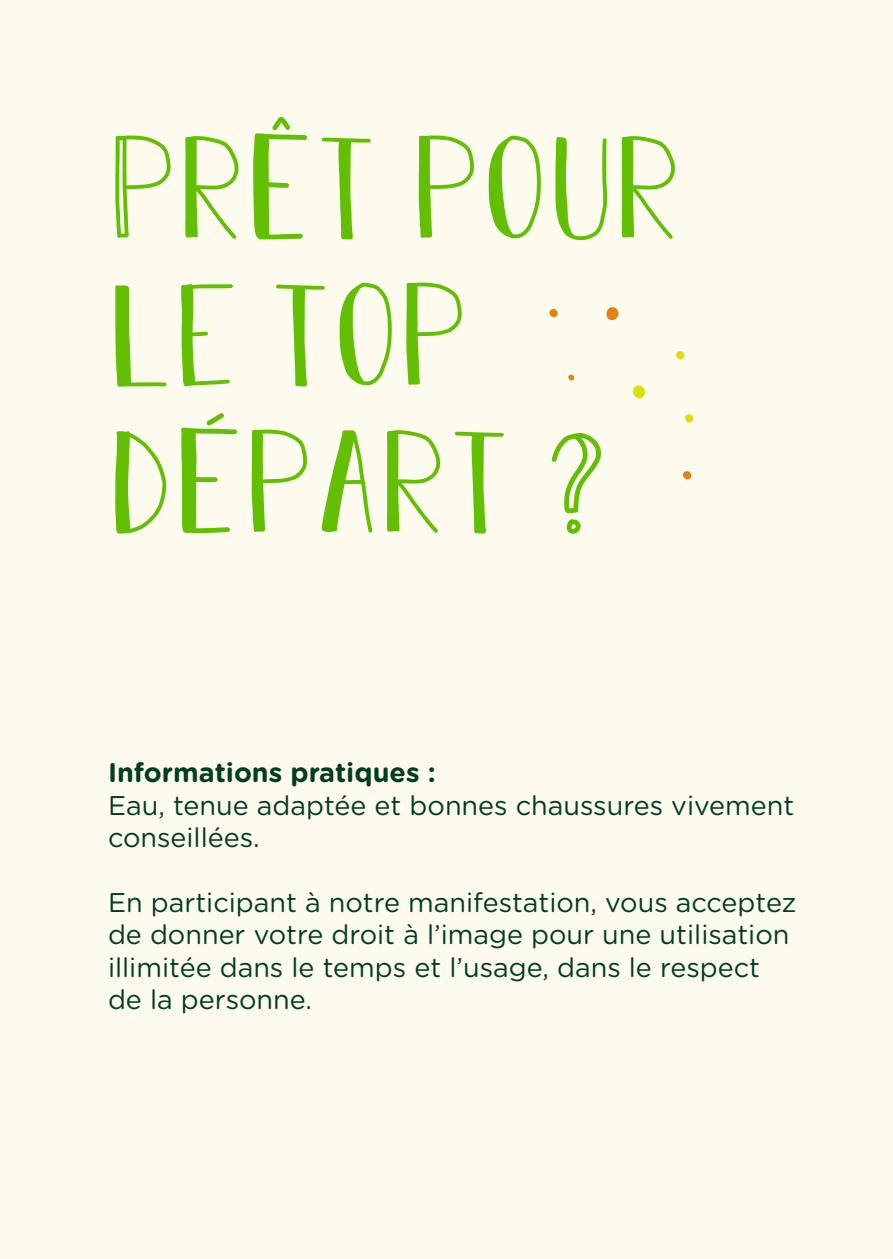
<style>
.page{position:relative;width:893px;height:1259px;background:#fcfbed}
.page>*{position:absolute;margin:0;border:0;box-sizing:border-box;transform-origin:0 0}
.t1{font:147px/147px "Dominique";color:#62bf04}
.t2{font:27px/32.4px "Gotham Rounded";color:#003d23}
.t3{font:700 27px "Gotham Rounded";color:#003d23}
</style>
<div class="page">
<svg style="left:606px;top:307px;width:12px;height:13px"></svg>
<svg style="left:549px;top:309px;width:9px;height:8px"></svg>
<svg style="left:568px;top:374px;width:6px;height:7px"></svg>
<svg style="left:676px;top:351px;width:8px;height:8px"></svg>
<svg style="left:685px;top:414px;width:8px;height:9px"></svg>
<svg style="left:683px;top:471px;width:8px;height:8px"></svg>
<svg style="left:633px;top:385px;width:12px;height:13px"></svg>
<h1 class="t1" style="left:108px;top:115px;width:576px">PRÊT POUR<br>LE TOP<br>DÉPART ?</h1>
<p class="t3" style="left:108px;top:753px;width:329px">Informations pratiques :</p>
<p class="t2" style="left:108px;top:787px;width:688px">Eau, tenue adaptée et bonnes chaussures vivement conseillées.</p>
<p class="t2" style="left:108px;top:885px;width:690px">En participant à notre manifestation, vous acceptez de donner votre droit à l’image pour une utilisation illimitée dans le temps et l’usage, dans le respect de la personne.</p>
</div>
